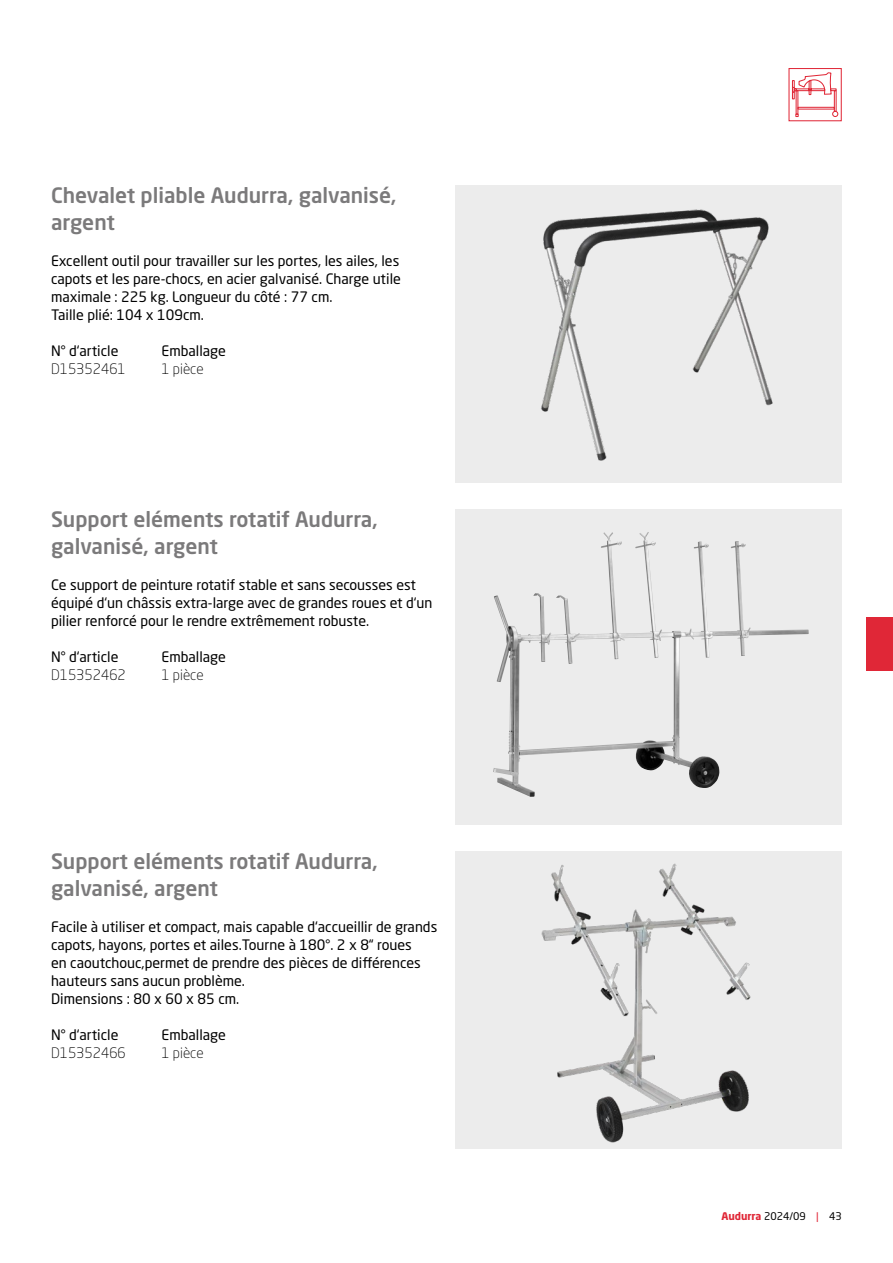
<style>
.page{position:relative;width:893px;height:1263px;background:#fff}
.page>*{position:absolute;margin:0;border:0;box-sizing:border-box;transform-origin:0 0}
.Produkt_HL_med_grau_14_18{font:500 21px/27px "Neo Sans Pro";color:#7b7a7b}
.Fließtext_regular_schwarz_9_5_12{font:14.25px/18px "Neo Sans Pro";color:#000}
.Produktangaben__3Sp__regular_schwarz_9_5{font:14.25px "Neo Sans Pro";color:#000}
.Produktangaben__3Sp__light_schwarz_9_5_1{font:300 14.25px "Neo Sans Pro";color:#000}
.t1{font:10.5px "Neo Sans Pro";color:#000}
.s1{font-weight:700;color:#e02737}
.s2{color:#e02737}
</style>
<div class="page">
<div style="left:866px;top:617px;width:27px;height:54px;background:#e02737"></div>
<div style="left:797px;top:107px;width:38px;height:3px;border:1px solid #e02837"></div>
<div style="left:796px;top:90px;width:2px;height:25px;border:1px solid #e02837"></div>
<div style="left:834px;top:90px;width:3px;height:22px;border:1px solid #e02837"></div>
<svg style="left:832px;top:111px;width:6px;height:6px"></svg>
<svg style="left:795px;top:114px;width:4px;height:3px"></svg>
<svg style="left:792px;top:72px;width:45px;height:33px"></svg>
<div style="left:789px;top:68px;width:53px;height:53px;border:1px solid #e02837"></div>
<div style="left:455px;top:851px;width:387px;height:297px;background:#ececec"></div>
<div style="left:455px;top:185px;width:387px;height:297px;background:#ececec"></div>
<div style="left:455px;top:509px;width:387px;height:315px;background:#ececec"></div>
<img style="left:541px;top:209px;width:232px;height:252px">
<img style="left:494px;top:532px;width:158px;height:204px">
<img style="left:539px;top:863px;width:228px;height:286px">
<p class="Produkt_HL_med_grau_14_18" style="left:51px;top:181px;width:347px">Chevalet pliable Audurra, galvanisé, argent</p>
<p class="Fließtext_regular_schwarz_9_5_12" style="left:51px;top:252px;width:351px">Excellent outil pour travailler sur les portes, les ailes, les capots et les pare-chocs, en acier galvanisé. Charge utile maximale : 225 kg. Longueur du côté : 77 cm.<br>Taille plié: 104 x 109cm.</p>
<p class="Produktangaben__3Sp__regular_schwarz_9_5" style="left:51px;top:342px;width:69px">N° d‘article</p>
<p class="Produktangaben__3Sp__regular_schwarz_9_5" style="left:162px;top:342px;width:66px">Emballage</p>
<p class="Produktangaben__3Sp__light_schwarz_9_5_1" style="left:51px;top:360px;width:76px">D15352461</p>
<p class="Produktangaben__3Sp__light_schwarz_9_5_1" style="left:162px;top:360px;width:44px">1 pièce</p>
<p class="Produkt_HL_med_grau_14_18" style="left:51px;top:505px;width:328px">Support eléments rotatif Audurra, galvanisé, argent</p>
<p class="Fließtext_regular_schwarz_9_5_12" style="left:51px;top:576px;width:383px">Ce support de peinture rotatif stable et sans secousses est équipé d‘un châssis extra-large avec de grandes roues et d‘un pilier renforcé pour le rendre extrêmement robuste.</p>
<p class="Produktangaben__3Sp__regular_schwarz_9_5" style="left:51px;top:648px;width:69px">N° d‘article</p>
<p class="Produktangaben__3Sp__regular_schwarz_9_5" style="left:162px;top:648px;width:66px">Emballage</p>
<p class="Produktangaben__3Sp__light_schwarz_9_5_1" style="left:51px;top:666px;width:76px">D15352462</p>
<p class="Produktangaben__3Sp__light_schwarz_9_5_1" style="left:162px;top:666px;width:44px">1 pièce</p>
<p class="Produkt_HL_med_grau_14_18" style="left:51px;top:847px;width:328px">Support eléments rotatif Audurra, galvanisé, argent</p>
<p class="Fließtext_regular_schwarz_9_5_12" style="left:51px;top:918px;width:388px">Facile à utiliser et compact, mais capable d‘accueillir de grands capots, hayons, portes et ailes.Tourne à 180°. 2 x 8“ roues<br>en caoutchouc,permet de prendre des pièces de différences hauteurs sans aucun problème.<br>Dimensions : 80 x 60 x 85 cm.</p>
<p class="Produktangaben__3Sp__regular_schwarz_9_5" style="left:51px;top:1026px;width:69px">N° d‘article</p>
<p class="Produktangaben__3Sp__regular_schwarz_9_5" style="left:162px;top:1026px;width:66px">Emballage</p>
<p class="Produktangaben__3Sp__light_schwarz_9_5_1" style="left:51px;top:1044px;width:76px">D15352466</p>
<p class="Produktangaben__3Sp__light_schwarz_9_5_1" style="left:162px;top:1044px;width:44px">1 pièce</p>
<p class="t1" style="left:721px;top:1210px;width:122px"><span class="s1">Audurra</span> 2024/09 <span class="s2">|</span> 43</p>
</div>
